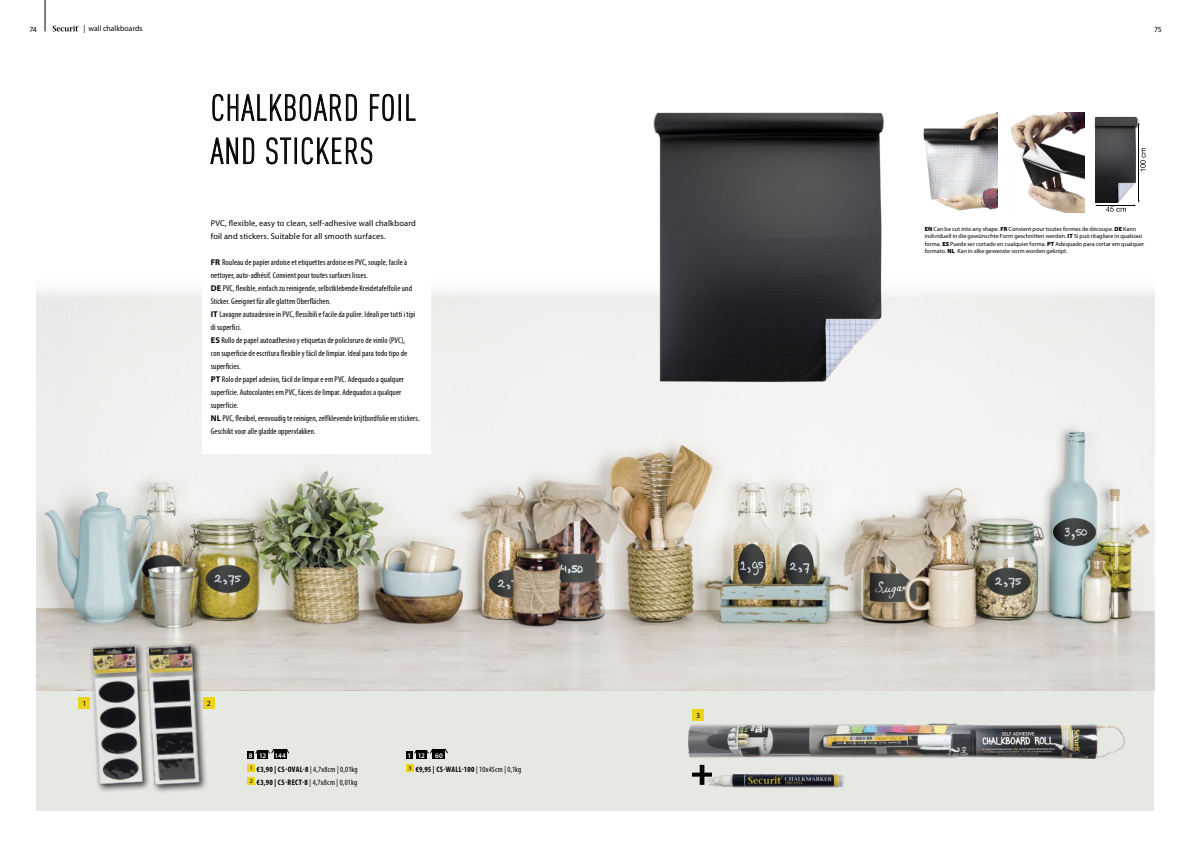
<style>
.page{position:relative;width:1191px;height:842px;background:#fff}
.page>*{position:absolute;margin:0;border:0;box-sizing:border-box;transform-origin:0 0}
.t1{font:36px/43.2px "DIN Cond Light Alternate";letter-spacing:.03em;color:#000}
.t2{font:condensed 8.4px/13px "Myriad Pro";letter-spacing:.01em;color:#000}
.t3{font:8.4px/13px "Myriad Pro";letter-spacing:.015em;color:#000}
.t4{font:700 condensed 8px/13px "Myriad Pro";letter-spacing:.04em;color:#000}
.t5{font:7.8px "Myriad Pro";letter-spacing:-.005em;color:#000}
.t6{font:600 7px "Myriad Pro";letter-spacing:-.04em;color:#fff}
.t7{font:6px/7.2px "Myriad Pro";letter-spacing:.005em;color:#000}
.s1{font-size:8px}
.s2{font-weight:700;font-stretch:normal}
.s3{font-weight:400}
.s4{font-weight:900}
</style>
<div class="page">
<div style="left:37px;top:538px;width:1117px;height:273px;background:#e6e8e4"></div>
<svg style="left:212px;top:94px;width:145px;height:28px"></svg>
<svg style="left:370px;top:94px;width:24px;height:28px"></svg>
<div style="left:398px;top:94px;width:3px;height:27px;border:1px solid #000"></div>
<svg style="left:406px;top:94px;width:10px;height:27px"></svg>
<svg style="left:210px;top:137px;width:45px;height:28px"></svg>
<svg style="left:266px;top:137px;width:26px;height:28px"></svg>
<div style="left:294px;top:137px;width:3px;height:27px;border:1px solid #000"></div>
<svg style="left:301px;top:137px;width:72px;height:28px"></svg>
<img style="left:37px;top:290px;width:1117px;height:401px">
<div style="left:88px;top:642px;width:63px;height:151px;background:#000;opacity:.75"></div>
<img style="left:90px;top:644px;width:54px;height:144px">
<div style="left:144px;top:642px;width:64px;height:151px;background:#000;opacity:.75"></div>
<img style="left:146px;top:642px;width:55px;height:146px">
<div style="left:79px;top:697px;width:11px;height:11px;background:#ecd21c"></div>
<div style="left:203px;top:697px;width:11px;height:11px;background:#ecd21c"></div>
<div style="left:202px;top:198px;width:229px;height:256px;background:#fff"></div>
<img style="left:1011px;top:113px;width:73px;height:100px">
<img style="left:923px;top:113px;width:74px;height:98px">
<img style="left:1095px;top:129px;width:41px;height:74px">
<hr style="left:1138px;top:124px;width:1px;height:77px;background:#000">
<hr style="left:1097px;top:205px;width:37px;height:1px;background:#000">
<svg style="left:1133px;top:200px;width:6px;height:6px"></svg>
<svg style="left:1106px;top:206px;width:20px;height:6px"></svg>
<svg style="left:1140px;top:148px;width:5px;height:23px"></svg>
<div style="left:1094px;top:117px;width:45px;height:12px;background:#000;opacity:.75"></div>
<svg style="left:1136px;top:117px;width:3px;height:9px"></svg>
<img style="left:1095px;top:117px;width:41px;height:9px">
<img style="left:643px;top:112px;width:250px;height:285px">
<img style="left:688px;top:724px;width:436px;height:34px">
<div style="left:692px;top:709px;width:12px;height:12px;background:#ecd21c"></div>
<svg style="left:692px;top:765px;width:13px;height:20px"></svg>
<img style="left:700px;top:771px;width:144px;height:17px">
<svg style="left:53px;top:25px;width:26px;height:7px"></svg>
<hr style="left:45px;top:0;width:1px;height:31px;background:#000">
<div style="left:247px;top:751px;width:7px;height:8px;background:#000"></div>
<div style="left:257px;top:750px;width:11px;height:9px;background:#000"></div>
<div style="left:274px;top:749px;width:12px;height:10px;background:#000"></div>
<svg style="left:268px;top:748px;width:6px;height:6px"></svg>
<div style="left:247px;top:764px;width:8px;height:8px;background:#ecd21c"></div>
<div style="left:247px;top:777px;width:8px;height:8px;background:#ecd21c"></div>
<div style="left:406px;top:751px;width:6px;height:8px;background:#000"></div>
<div style="left:416px;top:750px;width:11px;height:9px;background:#000"></div>
<div style="left:432px;top:749px;width:13px;height:10px;background:#000"></div>
<svg style="left:427px;top:748px;width:6px;height:6px"></svg>
<div style="left:406px;top:764px;width:8px;height:8px;background:#ecd21c"></div>
<p class="t5" style="left:29px;top:24px;width:9px">74</p>
<p class="t5" style="left:83px;top:24px;width:61px"><span class="s1">|</span> wall chalkboards</p>
<p class="t5" style="left:1154px;top:24px;width:9px">75</p>
<h1 class="t1" style="left:211px;top:86px;width:206px">CHALKBOARD FOIL<br>AND STICKERS</h1>
<p class="t3" style="left:211px;top:216px;width:207px">PVC, flexible, easy to clean, self-adhesive wall chalkboard foil and stickers. Suitable for all smooth surfaces.</p>
<p class="t2" style="left:211px;top:255px;width:210px"><span class="s2">FR</span> Rouleau de papier ardoise et etiquettes ardoise en PVC, souple, facile à nettoyer, auto-adhésif. Convient pour toutes surfaces lisses.<br><span class="s2">DE</span> PVC, flexible, einfach zu reinigende, selbstklebende Kreidetafelfolie und Sticker. Geeignet für alle glatten Oberflächen.<br><span class="s2">IT</span> Lavagne autoadesive in PVC, flessibili e facile da pulire. Ideali per tutti i tipi di superfici.<br><span class="s2">ES</span> Rollo de papel autoadhesivo y etiquetas de policloruro de vinilo (PVC),<br>con superficie de escritura flexible y fácil de limpiar. Ideal para todo tipo de superficies.<br><span class="s2">PT</span> Rolo de papel adesivo, fácil de limpar e em PVC. Adequado a qualquer superfície. Autocolantes em PVC, fáceis de limpar. Adequados a qualquer superfície.<br><span class="s2">NL</span> PVC, flexibel, eenvoudig te reinigen, zelfklevende krijtbordfolie en stickers.<br>Geschikt voor alle gladde oppervlakken.</p>
<p class="t5" style="left:82px;top:698px;width:6px">1</p>
<p class="t5" style="left:207px;top:698px;width:6px">2</p>
<p class="t6" style="left:249px;top:751px;width:39px">8 12 144</p>
<p class="t4" style="left:250px;top:762px;width:109px"><sup>1</sup> €3,90 | CS-OVAL-8 <span class="s3">| 4,7x8cm | 0,01kg<br></span><sup>2</sup> €3,90 | CS-RECT-8 <span class="s3">| 4,7x8cm | 0,01kg</span></p>
<p class="t6" style="left:407px;top:751px;width:19px">1 12</p>
<p class="t6" style="left:435px;top:751px;width:9px">60</p>
<p class="t4" style="left:408px;top:762px;width:114px"><sup>3</sup> €9,95 | CS-WALL-100 <span class="s3">| 10x45cm | 0,1kg</span></p>
<p class="t5" style="left:696px;top:710px;width:6px">3</p>
<p class="t7" style="left:924px;top:225px;width:221px"><span class="s4">EN</span> Can be cut into any shape. <span class="s4">FR</span> Convient pour toutes formes de découpe. <span class="s4">DE</span> Kann individuell in die gewünschte Form geschnitten werden. <span class="s4">IT</span> Si può ritagliare in qualsiasi forma. <span class="s4">ES</span> Puede ser cortado en cualquier forma. <span class="s4">PT</span> Adequado para cortar em qualquer formato. <span class="s4">NL</span> Kan in elke gewenste vorm worden geknipt.</p>
</div>
